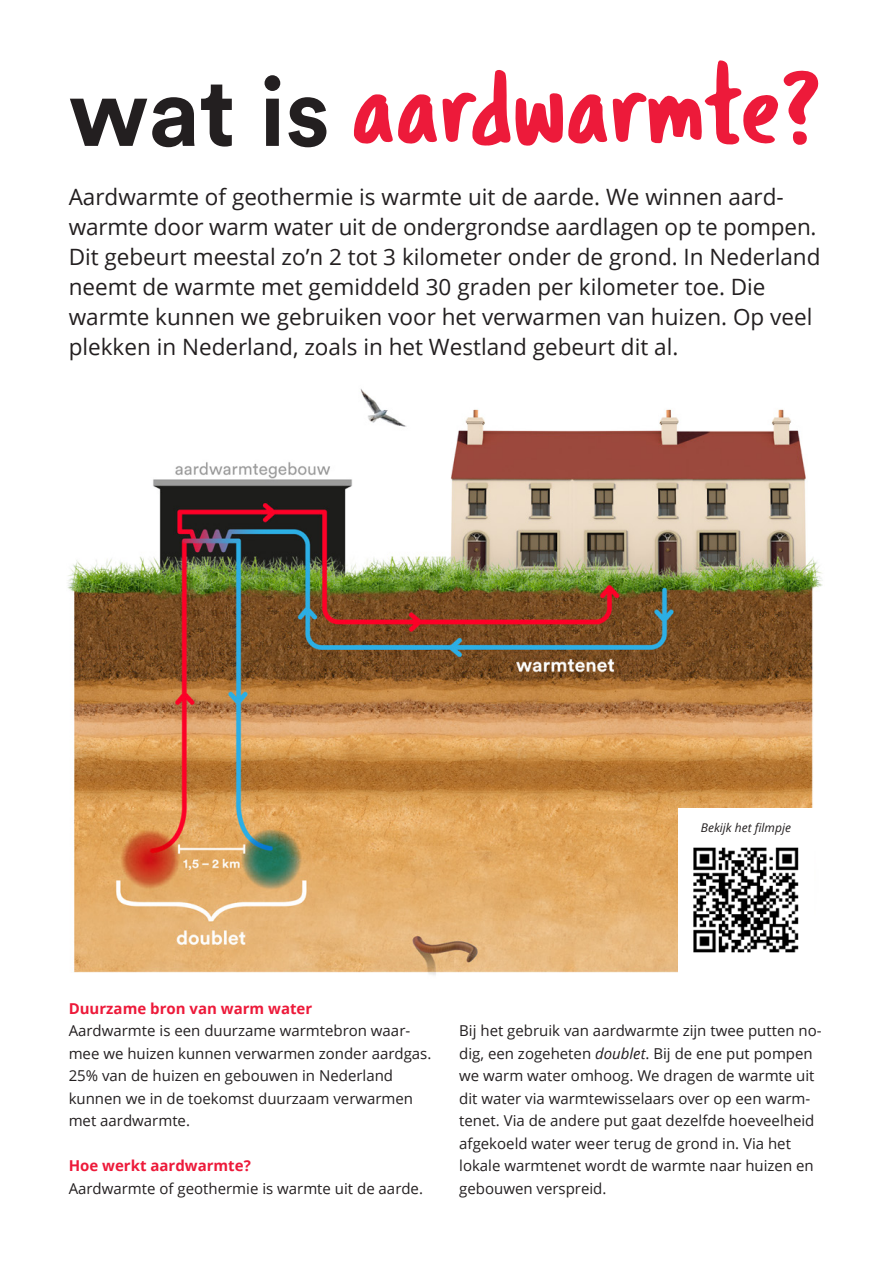
<style>
.page{position:relative;width:893px;height:1263px;background:#fff}
.page>*{position:absolute;margin:0;border:0;box-sizing:border-box;transform-origin:0 0}
.krant_heading_1{font:108px "Tragic Marker";color:#ed1a3a}
.Binnenwerk_-_Bodytekst{font:22.5px/30px "Open Sans";color:#231f20}
.Binnenwerk_-_Bodytekst-2{font:15px/22.5px "Open Sans";color:#231f20}
.Binnenwerk_-_Bodytekst-3{font:700 15px "Open Sans";color:#ed1a3a}
.Binnenwerk_-_Bodytekst-4{font:italic 12px "Open Sans";color:#231f20}
.s1{font-family:"Circular Pro";font-weight:700;font-size:96px;color:#231f20}
.s2{font-style:italic}
</style>
<div class="page">
<img style="left:67px;top:389px;width:756px;height:586px">
<div style="left:678px;top:808px;width:136px;height:168px;background:#fff"></div>
<img style="left:693px;top:847px;width:106px;height:106px">
<p class="krant_heading_1" style="left:69px;top:42px;width:756px"><span class="s1">wat is</span> aardwarmte?</p>
<p class="Binnenwerk_-_Bodytekst" style="left:69px;top:181px;width:753px">Aardwarmte of geothermie is warmte uit de aarde. We winnen aard&shy;warmte door warm water uit de ondergrondse aardlagen op te pompen.<br>Dit gebeurt meestal zo’n 2 tot 3 kilometer onder de grond. In Nederland neemt de warmte met gemiddeld 30 graden per kilometer toe. Die warmte kunnen we gebruiken voor het verwarmen van huizen. Op veel plekken in Nederland, zoals in het Westland gebeurt dit al.</p>
<p class="Binnenwerk_-_Bodytekst-4" style="left:701px;top:819px;width:92px">Bekijk het filmpje</p>
<p class="Binnenwerk_-_Bodytekst-3" style="left:69px;top:998px;width:245px">Duurzame bron van warm water</p>
<p class="Binnenwerk_-_Bodytekst-2" style="left:69px;top:1019px;width:364px">Aardwarmte is een duurzame warmtebron waar&shy;mee we huizen kunnen verwarmen zonder aardgas.<br>25% van de huizen en gebouwen in Nederland kunnen we in de toekomst duurzaam verwarmen met aardwarmte.</p>
<p class="Binnenwerk_-_Bodytekst-3" style="left:69px;top:1155px;width:184px">Hoe werkt aardwarmte?</p>
<p class="Binnenwerk_-_Bodytekst-2" style="left:69px;top:1177px;width:356px">Aardwarmte of geothermie is warmte uit de aarde.</p>
<p class="Binnenwerk_-_Bodytekst-2" style="left:459px;top:1019px;width:364px">Bij het gebruik van aardwarmte zijn twee putten no&shy;dig, een zogeheten <span class="s2">doublet</span>. Bij de ene put pompen we warm water omhoog. We dragen de warmte uit dit water via warmtewisselaars over op een warm&shy;tenet. Via de andere put gaat dezelfde hoeveelheid afgekoeld water weer terug de grond in. Via het lokale warmtenet wordt de warmte naar huizen en gebouwen verspreid.</p>
</div>
